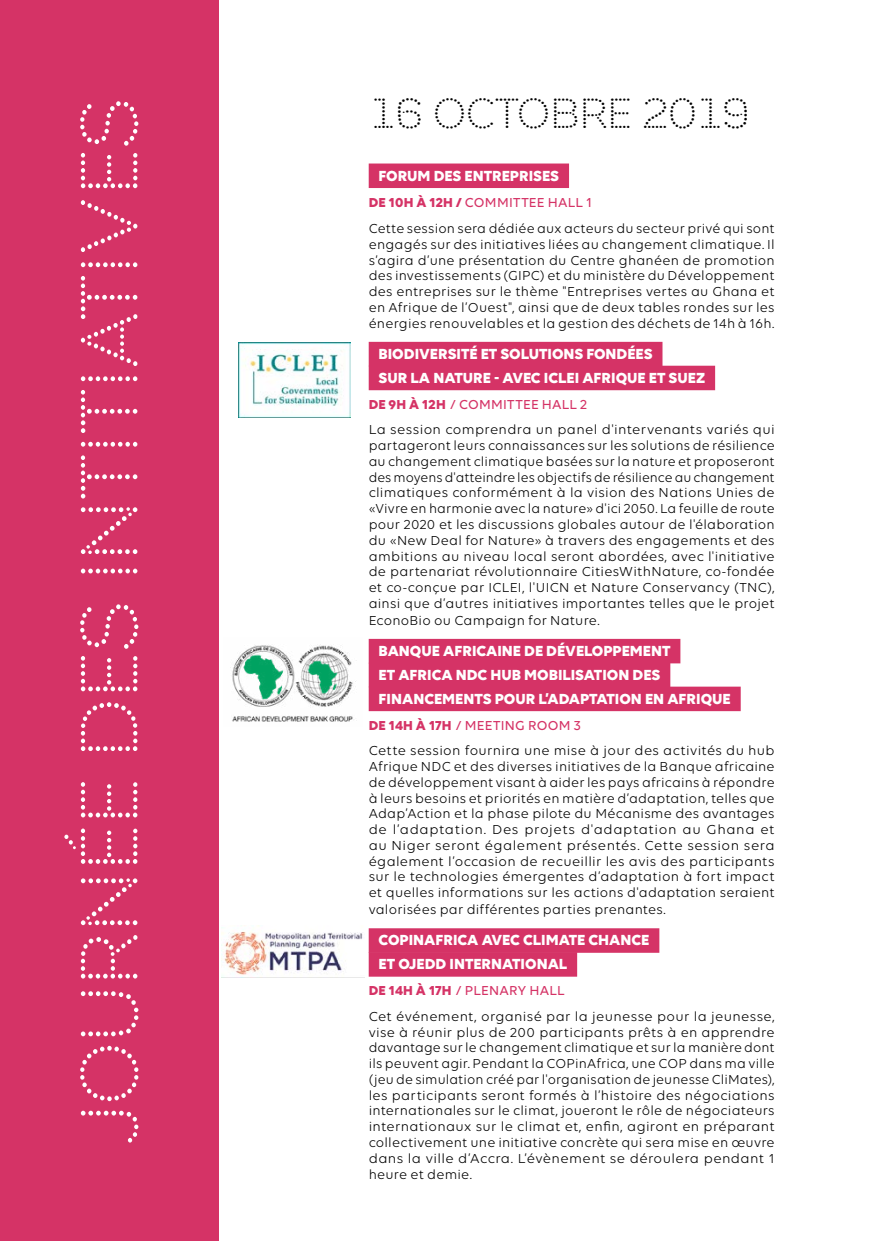
<style>
.page{position:relative;width:874px;height:1241px;background:#fff}
.page>*{position:absolute;margin:0;border:0;box-sizing:border-box;transform-origin:0 0}
.t1{font:80.5px "Punto";letter-spacing:.005em;color:#fff}
.t2{font:42px "Punto";color:#000}
.incise_rose_petit{font:700 15.75px "Volte";color:#fff}
.texte_evenement{font:14px/15.9px "Volte";letter-spacing:.015em;color:#000;text-align:justify}
.date_lieu_rouge{font:500 14px "Volte";letter-spacing:.02em;color:#d53366}
.s1{font-weight:700}
</style>
<div class="page">
<div style="left:368px;top:163px;width:200px;height:25px;background:#d53366"></div>
<div style="left:368px;top:342px;width:294px;height:24px;background:#d53366"></div>
<div style="left:368px;top:365px;width:346px;height:25px;background:#d53366"></div>
<div style="left:368px;top:638px;width:312px;height:25px;background:#d53366"></div>
<div style="left:368px;top:662px;width:302px;height:25px;background:#d53366"></div>
<div style="left:368px;top:686px;width:372px;height:25px;background:#d53366"></div>
<div style="left:368px;top:928px;width:291px;height:24px;background:#d53366"></div>
<div style="left:368px;top:952px;width:209px;height:24px;background:#d53366"></div>
<div style="left:0;top:0;width:218px;height:1240px;background:#d53366"></div>
<img style="left:230px;top:644px;width:126px;height:78px">
<img style="left:238px;top:342px;width:112px;height:75px">
<img style="left:221px;top:925px;width:142px;height:52px">
<p class="t1" style="left:64px;top:1143px;width:1046px;rotate:-90deg">JOURNÉE DES INTITIATIVES</p>
<p class="t2" style="left:368px;top:89px;width:382px">16 OCTOBRE 2019</p>
<p class="incise_rose_petit" style="left:378px;top:166px;width:182px">FORUM DES ENTREPRISES</p>
<p class="date_lieu_rouge" style="left:368px;top:195px;width:225px"><span class="s1">DE 10H À 12H /</span> COMMITTEE HALL 1</p>
<p class="texte_evenement" style="left:368px;top:220px;width:407px">Cette session sera dédiée aux acteurs du secteur privé qui sont engagés sur des initiatives liées au changement climatique. Il s’agira d’une présentation du Centre ghanéen de promotion des investissements (GIPC) et du ministère du Développement des entreprises sur le thème "Entreprises vertes au Ghana et en Afrique de l’Ouest", ainsi que de deux tables rondes sur les énergies renouvelables et la gestion des déchets de 14h à 16h.</p>
<p class="incise_rose_petit" style="left:378px;top:344px;width:275px">BIODIVERSITÉ ET SOLUTIONS FONDÉES</p>
<p class="incise_rose_petit" style="left:378px;top:368px;width:328px">SUR LA NATURE - AVEC ICLEI AFRIQUE ET SUEZ</p>
<p class="date_lieu_rouge" style="left:368px;top:396px;width:220px"><span class="s1">DE 9H À 12H</span> / COMMITTEE HALL 2</p>
<p class="texte_evenement" style="left:368px;top:421px;width:407px">La session comprendra un panel d'intervenants variés qui partageront leurs connaissances sur les solutions de résilience au changement climatique basées sur la nature et proposeront des moyens d'atteindre les objectifs de résilience au changement climatiques conformément à la vision des Nations Unies de «Vivre en harmonie avec la nature» d'ici 2050. La feuille de route pour 2020 et les discussions globales autour de l'élaboration du «New Deal for Nature» à travers des engagements et des ambitions au niveau local seront abordées, avec l'initiative de partenariat révolutionnaire CitiesWithNature, co-fondée et co-conçue par ICLEI, l'UICN et Nature Conservancy (TNC), ainsi que d’autres initiatives importantes telles que le projet EconoBio ou Campaign for Nature.</p>
<p class="incise_rose_petit" style="left:378px;top:641px;width:293px">BANQUE AFRICAINE DE DÉVELOPPEMENT</p>
<p class="incise_rose_petit" style="left:378px;top:665px;width:283px">ET AFRICA NDC HUB MOBILISATION DES</p>
<p class="incise_rose_petit" style="left:378px;top:689px;width:353px">FINANCEMENTS POUR L’ADAPTATION EN AFRIQUE</p>
<p class="date_lieu_rouge" style="left:368px;top:717px;width:214px"><span class="s1">DE 14H À 17H</span> / MEETING ROOM 3</p>
<p class="texte_evenement" style="left:368px;top:742px;width:407px">Cette session fournira une mise à jour des activités du hub Afrique NDC et des diverses initiatives de la Banque africaine de développement visant à aider les pays africains à répondre à leurs besoins et priorités en matière d’adaptation, telles que Adap’Action et la phase pilote du Mécanisme des avantages de l’adaptation. Des projets d'adaptation au Ghana et au Niger seront également présentés. Cette session sera également l’occasion de recueillir les avis des participants sur le technologies émergentes d’adaptation à fort impact et quelles informations sur les actions d'adaptation seraient valorisées par différentes parties prenantes.</p>
<p class="incise_rose_petit" style="left:378px;top:930px;width:272px">COPINAFRICA AVEC CLIMATE CHANCE</p>
<p class="incise_rose_petit" style="left:378px;top:954px;width:190px">ET OJEDD INTERNATIONAL</p>
<p class="date_lieu_rouge" style="left:368px;top:982px;width:197px"><span class="s1">DE 14H À 17H</span> / PLENARY HALL</p>
<p class="texte_evenement" style="left:368px;top:1008px;width:407px">Cet événement, organisé par la jeunesse pour la jeunesse, vise à réunir plus de 200 participants prêts à en apprendre davantage sur le changement climatique et sur la manière dont ils peuvent agir. Pendant la COPinAfrica, une COP dans ma ville (jeu de simulation créé par l'organisation de jeunesse CliMates), les participants seront formés à l’histoire des négociations internationales sur le climat, joueront le rôle de négociateurs internationaux sur le climat et, enfin, agiront en préparant collectivement une initiative concrète qui sera mise en œuvre dans la ville d’Accra. L’évènement se déroulera pendant 1 heure et demie.</p>
</div>
